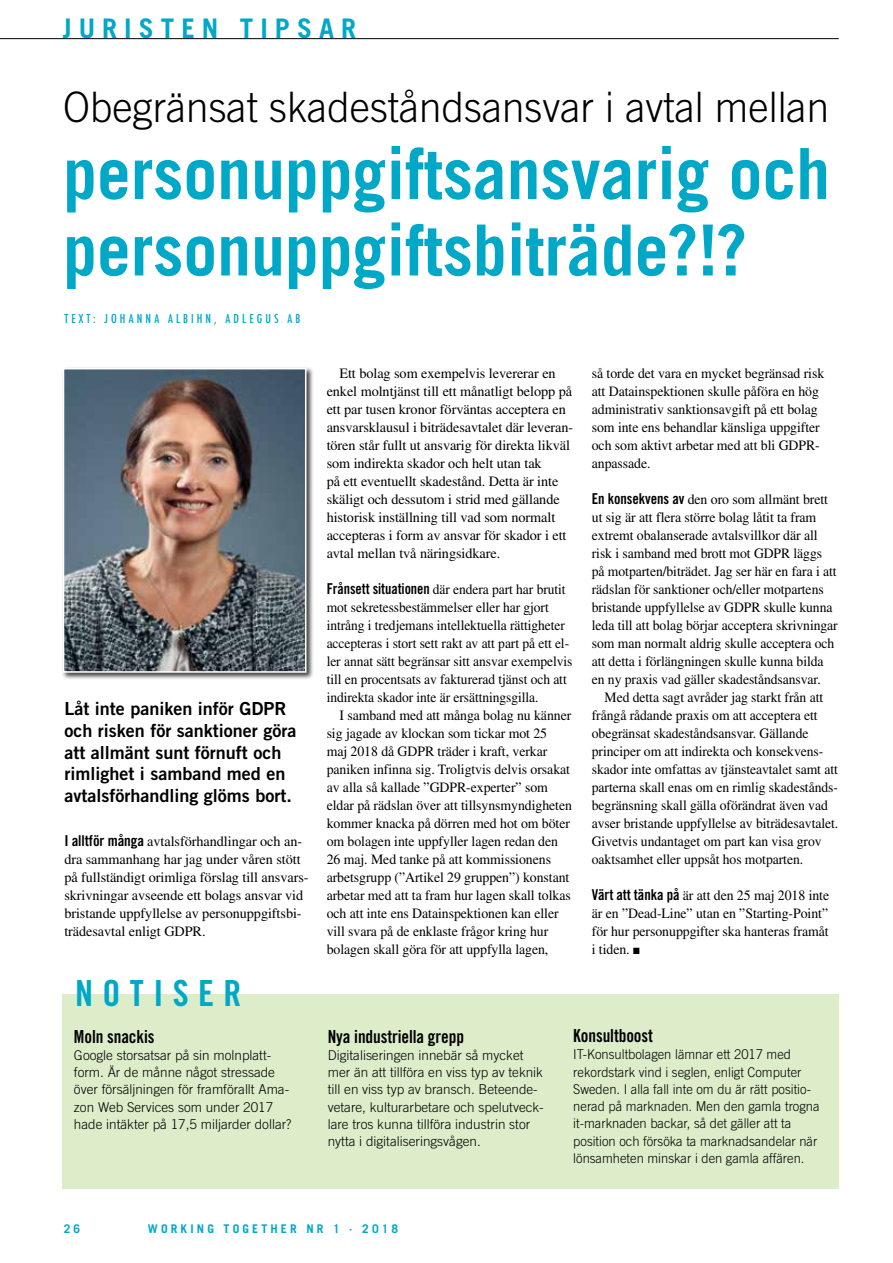
<style>
.page{position:relative;width:893px;height:1263px;background:#fff}
.page>*{position:absolute;margin:0;border:0;box-sizing:border-box;transform-origin:0 0}
.t1{font:700 70.5px/76.5px "Trade Gothic";color:#00a8c8;scale:.96 1}
.t2{font:300 42px "Trade Gothic";color:#000;scale:.96 1}
.t3{font:36px "Trade Gothic Bold Cond Twenty";letter-spacing:.26em;color:#00a8c8}
.t4{font:700 27px "Trade Gothic";letter-spacing:.26em;color:#00a8c8}
.t5{font:18px/21.6px "Trade Gothic Bold Two";color:#000}
.t6{font:18px "Trade Gothic Bold Cond Twenty";letter-spacing:-.005em;color:#000;scale:.96 1}
.t7{font:14.25px/18px "Times";letter-spacing:-.005em;color:#000}
.t8{font:14.25px/18px "Times";letter-spacing:-.005em;color:#000;scale:.96 1}
.t9{font:14.25px/18px "Times";letter-spacing:-.005em;color:#000;scale:.95 1}
.t10{font:300 13.5px/17.2px "Trade Gothic";color:#000}
.t11{font:300 13.5px/17.2px "Trade Gothic";color:#000;scale:.96 1}
.t12{font:500 condensed 12px "Futura";letter-spacing:.26em;color:#00a8c8}
.t13{font:700 12px "Trade Gothic";letter-spacing:.26em;color:#00a8c8}
.s1{font-family:"Trade Gothic Bold Cond Twenty";font-size:15px}
</style>
<div class="page">
<div style="left:63px;top:994px;width:776px;height:195px;background:#ddedca"></div>
<hr style="left:0;top:38px;width:839px;height:1px;background:#000">
<div style="left:61px;top:366px;width:253px;height:314px;background:#000;opacity:.75"></div>
<img style="left:66px;top:371px;width:237px;height:299px">
<div style="left:63px;top:368px;width:243px;height:305px;border:2px solid #fff"></div>
<h3 class="t4" style="left:63px;top:12px;width:295px">JURISTEN TIPSAR</h3>
<h2 class="t2" style="left:63px;top:83px;width:799px">Obegränsat skadeståndsansvar i avtal mellan</h2>
<h1 class="t1" style="left:63px;top:135px;width:800px">personuppgiftsansvarig och personuppgiftsbiträde?!?</h1>
<p class="t12" style="left:64px;top:311px;width:237px">TEXT: JOHANNA ALBIHN, ADLEGUS AB</p>
<p class="t5" style="left:64px;top:698px;width:233px">Låt inte paniken inför GDPR och risken för sanktioner göra att allmänt sunt förnuft och rimlighet i samband med en avtalsförhandling glöms bort.</p>
<p class="t7" style="left:64px;top:832px;width:246px"><span class="s1">I alltför många</span> avtalsförhandlingar och an&shy;dra sammanhang har jag under våren stött på fullständigt orimliga förslag till ansvars&shy;skrivningar avseende ett bolags ansvar vid bristande uppfyllelse av personuppgiftsbi&shy;trädesavtal enligt GDPR.</p>
<h3 class="t3" style="left:75px;top:971px;width:168px">NOTISER</h3>
<p class="t6" style="left:74px;top:1025px;width:85px">Moln snackis</p>
<p class="t10" style="left:74px;top:1046px;width:219px">Google storsatsar på sin molnplatt&shy;form. Är de månne något stressade över försäljningen för framförallt Ama&shy;zon Web Services som under 2017 hade intäkter på 17,5 miljarder dollar?</p>
<p class="t7" style="left:327px;top:364px;width:248px;text-indent:13px">Ett bolag som exempelvis levererar en enkel molntjänst till ett månatligt belopp på ett par tusen kronor förväntas acceptera en ansvarsklausul i biträdesavtalet där leveran&shy;tören står fullt ut ansvarig för direkta likväl som indirekta skador och helt utan tak<br>på ett eventuellt skadestånd. Detta är inte skäligt och dessutom i strid med gällande historisk inställning till vad som normalt accepteras i form av ansvar för skador i ett avtal mellan två näringsidkare.</p>
<p class="t9" style="left:327px;top:580px;width:260px"><span class="s1">Frånsett situationen</span> där endera part har brutit mot sekretessbestämmelser eller har gjort intrång i tredjemans intellektuella rättigheter accepteras i stort sett rakt av att part på ett el&shy;ler annat sätt begränsar sitt ansvar exempelvis till en procentsats av fakturerad tjänst och att indirekta skador inte är ersättningsgilla.</p>
<p class="t7" style="left:327px;top:706px;width:247px;text-indent:13px">I samband med att många bolag nu känner sig jagade av klockan som tickar mot 25<br>maj 2018 då GDPR träder i kraft, verkar paniken infinna sig. Troligtvis delvis orsakat av alla så kallade ”GDPR-experter” som eldar på rädslan över att tillsynsmyndigheten kommer knacka på dörren med hot om böter om bolagen inte uppfyller lagen redan den 26 maj. Med tanke på att kommissionens arbetsgrupp (”Artikel 29 gruppen”) konstant arbetar med att ta fram hur lagen skall tolkas och att inte ens Datainspektionen kan eller vill svara på de enklaste frågor kring hur bolagen skall göra för att uppfylla lagen,</p>
<p class="t7" style="left:592px;top:364px;width:234px">så torde det vara en mycket begränsad risk att Datainspektionen skulle påföra en hög administrativ sanktionsavgift på ett bolag som inte ens behandlar känsliga uppgifter och som aktivt arbetar med att bli GDPR&shy;anpassade.</p>
<p class="t7" style="left:592px;top:490px;width:248px"><span class="s1">En konsekvens av</span> den oro som allmänt brett ut sig är att flera större bolag låtit ta fram extremt obalanserade avtalsvillkor där all risk i samband med brott mot GDPR läggs på motparten/biträdet. Jag ser här en fara i att rädslan för sanktioner och/eller motpartens bristande uppfyllelse av GDPR skulle kunna leda till att bolag börjar acceptera skrivningar som man normalt aldrig skulle acceptera och att detta i förlängningen skulle kunna bilda en ny praxis vad gäller skadeståndsansvar.</p>
<p class="t8" style="left:592px;top:688px;width:258px;text-indent:13px">Med detta sagt avråder jag starkt från att frångå rådande praxis om att acceptera ett obegränsat skadeståndsansvar. Gällande principer om att indirekta och konsekvens&shy;skador inte omfattas av tjänsteavtalet samt att parterna skall enas om en rimlig skadestånds&shy;begränsning skall gälla oförändrat även vad avser bristande uppfyllelse av biträdesavtalet.<br>Givetvis undantaget om part kan visa grov oaktsamhet eller uppsåt hos motparten.</p>
<p class="t7" style="left:592px;top:886px;width:239px;text-align:justify"><span class="s1">Värt att tänka på</span> är att den 25 maj 2018 inte är en ”Dead-Line” utan en ”Starting-Point” för hur personuppgifter ska hanteras framåt i tiden. ■</p>
<p class="t6" style="left:328px;top:1025px;width:144px">Nya industriella grepp</p>
<p class="t10" style="left:328px;top:1046px;width:218px">Digitaliseringen innebär så mycket mer än att tillföra en viss typ av teknik till en viss typ av bransch. Beteende&shy;vetare, kulturarbetare och spelutveck&shy;lare tros kunna tillföra industrin stor nytta i digitaliseringsvågen.</p>
<p class="t6" style="left:573px;top:1025px;width:84px">Konsultboost</p>
<p class="t11" style="left:573px;top:1046px;width:258px">IT-Konsultbolagen lämnar ett 2017 med rekordstark vind i seglen, enligt Computer Sweden. I alla fall inte om du är rätt positio&shy;nerad på marknaden. Men den gamla trogna it-marknaden backar, så det gäller att ta position och försöka ta marknadsandelar när lönsamheten minskar i den gamla affären.</p>
<p class="t13" style="left:64px;top:1221px;width:18px">2 6</p>
<p class="t13" style="left:148px;top:1221px;width:252px">WORKING TOGETHER NR 1 · 2018</p>
</div>
